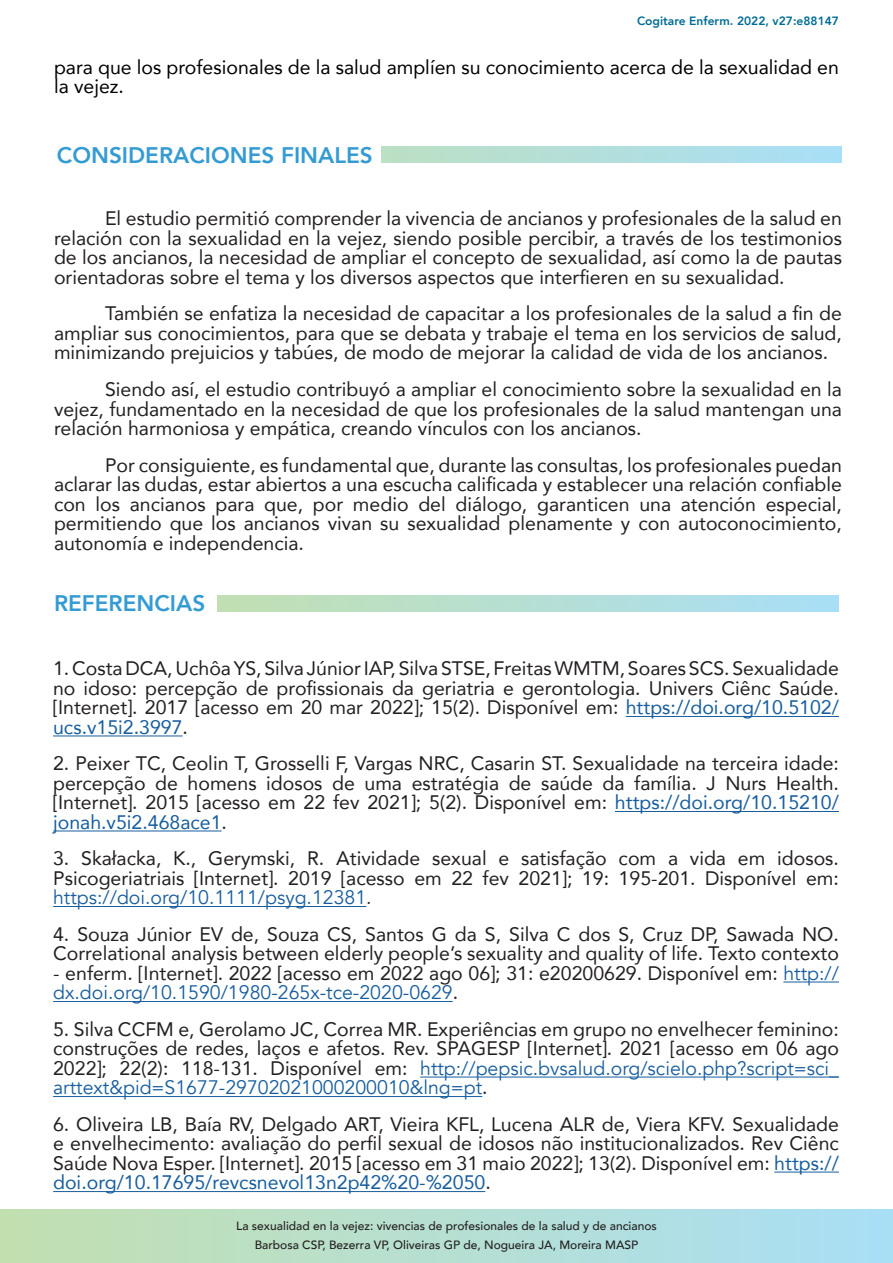
<style>
.page{position:relative;width:893px;height:1263px;background:#fff}
.page>*{position:absolute;margin:0;border:0;box-sizing:border-box;transform-origin:0 0}
.t1{font:800 22.5px "Avenir";color:#349bd3}
.TEXTO{font:19.5px/19.5px "Avenir";color:#231f20;text-align:justify}
.TEXTO-2{font:19.5px/19.5px "Avenir";color:#000}
.t2{font:500 12px/18.6px "Avenir";color:#231f20;text-align:center}
.t3{font:800 12px "Avenir";color:#006c95}
.s1{color:#175d9e}
.s2{font-style:inherit}
</style>
<div class="page">
<svg style="left:0;top:1209px;width:893px;height:54px;background:#b6dfd2"></svg>
<div style="left:382px;top:146px;width:460px;height:17px;background:linear-gradient(to right,#bce0c3,#a8dff7)"></div>
<div style="left:218px;top:595px;width:621px;height:17px;background:linear-gradient(to right,#c2dfb2,#a9dff7)"></div>
<hr style="left:626px;top:716px;width:213px;height:1px;background:#175d9e">
<hr style="left:53px;top:735px;width:130px;height:1px;background:#175d9e">
<hr style="left:615px;top:811px;width:224px;height:1px;background:#175d9e">
<hr style="left:53px;top:830px;width:169px;height:1px;background:#175d9e">
<hr style="left:53px;top:906px;width:313px;height:1px;background:#175d9e">
<hr style="left:783px;top:981px;width:56px;height:1px;background:#175d9e">
<hr style="left:53px;top:1001px;width:400px;height:1px;background:#175d9e">
<hr style="left:420px;top:1076px;width:419px;height:1px;background:#175d9e">
<hr style="left:53px;top:1096px;width:429px;height:1px;background:#175d9e">
<hr style="left:774px;top:1171px;width:65px;height:1px;background:#175d9e">
<hr style="left:53px;top:1191px;width:432px;height:1px;background:#175d9e">
<p class="t3" style="left:637px;top:10px;width:203px">Cogitare Enferm. 2022, v27:e88147</p>
<p class="TEXTO-2" style="left:54px;top:56px;width:786px">para que los profesionales de la salud amplíen su conocimiento acerca de la sexualidad en la vejez.</p>
<p class="t1" style="left:57px;top:134px;width:317px">CONSIDERACIONES FINALES</p>
<p class="TEXTO" style="left:54px;top:208px;width:789px;text-indent:51px">El estudio permitió comprender la vivencia de ancianos y profesionales de la salud en relación con la sexualidad en la vejez, siendo posible percibir, a través de los testimonios de los ancianos, la necesidad de ampliar el concepto de sexualidad, así como la de pautas orientadoras sobre el tema y los diversos aspectos que interfieren en su sexualidad.</p>
<p class="TEXTO" style="left:54px;top:303px;width:789px;text-indent:51px">También se enfatiza la necesidad de capacitar a los profesionales de la salud a fin de ampliar sus conocimientos, para que se debata y trabaje el tema en los servicios de salud, minimizando prejuicios y tabúes, de modo de mejorar la calidad de vida de los ancianos.</p>
<p class="TEXTO" style="left:54px;top:379px;width:789px;text-indent:51px">Siendo así, el estudio contribuyó a ampliar el conocimiento sobre la sexualidad en la vejez, fundamentado en la necesidad de que los profesionales de la salud mantengan una relación harmoniosa y empática, creando vínculos con los ancianos.</p>
<p class="TEXTO" style="left:54px;top:454px;width:789px;text-indent:51px">Por consiguiente, es fundamental que, durante las consultas, los profesionales puedan aclarar las dudas, estar abiertos a una escucha calificada y establecer una relación confiable con los ancianos para que, por medio del diálogo, garanticen una atención especial, permitiendo que los ancianos vivan su sexualidad plenamente y con autoconocimiento, autonomía e independencia.</p>
<p class="t1" style="left:54px;top:583px;width:153px">REFERENCIAS</p>
<p class="TEXTO" style="left:53px;top:658px;width:787px">1. Costa DCA, Uchôa YS, Silva Júnior IAP, Silva STSE, Freitas WMTM, Soares SCS. Sexualidade no idoso: percepção de profissionais da geriatria e gerontologia. Univers Ciênc Saúde. [Internet]. 2017 [acesso em 20 mar 2022]; 15(2). Disponível em: <span class="s1">https://doi.org/10.5102/ ucs.v15i2.3997</span>.</p>
<p class="TEXTO" style="left:53px;top:753px;width:787px">2. Peixer TC, Ceolin T, Grosselli F, Vargas NRC, Casarin ST. Sexualidade na terceira idade: percepção de homens idosos de uma estratégia de saúde da família. J Nurs Health. [Internet]. 2015 [acesso em 22 fev 2021]; 5(2). Disponível em: <span class="s1">https://doi.org/10.15210/ jonah.v5i2.468ace1</span>.</p>
<p class="TEXTO" style="left:53px;top:848px;width:787px">3. Skałacka, K., Gerymski, R. Atividade sexual e satisfação com a vida em idosos.<br>Psicogeriatriais [Internet]. 2019 [acesso em 22 fev 2021]; 19: 195-201. Disponível em: <span class="s1">https://doi.org/10.1111/psyg.12381</span><span class="s2">.</span></p>
<p class="TEXTO" style="left:53px;top:923px;width:787px">4. Souza Júnior EV de, Souza CS, Santos G da S, Silva C dos S, Cruz DP, Sawada NO.<br>Correlational analysis between elderly people’s sexuality and quality of life. Texto contexto</p>
<p class="TEXTO" style="left:53px;top:962px;width:787px">- enferm. [Internet]. 2022 [acesso em 2022 ago 06]; 31: e20200629. Disponível em: <span class="s1">http:// dx.doi.org/10.1590/1980-265x-tce-2020-0629</span>.</p>
<p class="TEXTO" style="left:53px;top:1018px;width:787px">5. Silva CCFM e, Gerolamo JC, Correa MR. Experiências em grupo no envelhecer feminino: construções de redes, laços e afetos. Rev. SPAGESP [Internet]. 2021 [acesso em 06 ago 2022]; 22(2): 118-131. Disponível em: <span class="s1">http://pepsic.bvsalud.org/scielo.php?script=sci_ arttext&amp;pid=S1677-29702021000200010&amp;lng=pt</span>.</p>
<p class="TEXTO" style="left:53px;top:1113px;width:787px">6. Oliveira LB, Baía RV, Delgado ART, Vieira KFL, Lucena ALR de, Viera KFV. Sexualidade e envelhecimento: avaliação do perfil sexual de idosos não institucionalizados. Rev Ciênc Saúde Nova Esper. [Internet]. 2015 [acesso em 31 maio 2022]; 13(2). Disponível em: <span class="s1">https:// doi.org/10.17695/revcsnevol13n2p42%20-%2050</span>.</p>
<p class="t2" style="left:236px;top:1216px;width:422px">La sexualidad en la vejez: vivencias de profesionales de la salud y de ancianos<br>Barbosa CSP, Bezerra VP, Oliveiras GP de, Nogueira JA, Moreira MASP</p>
</div>
